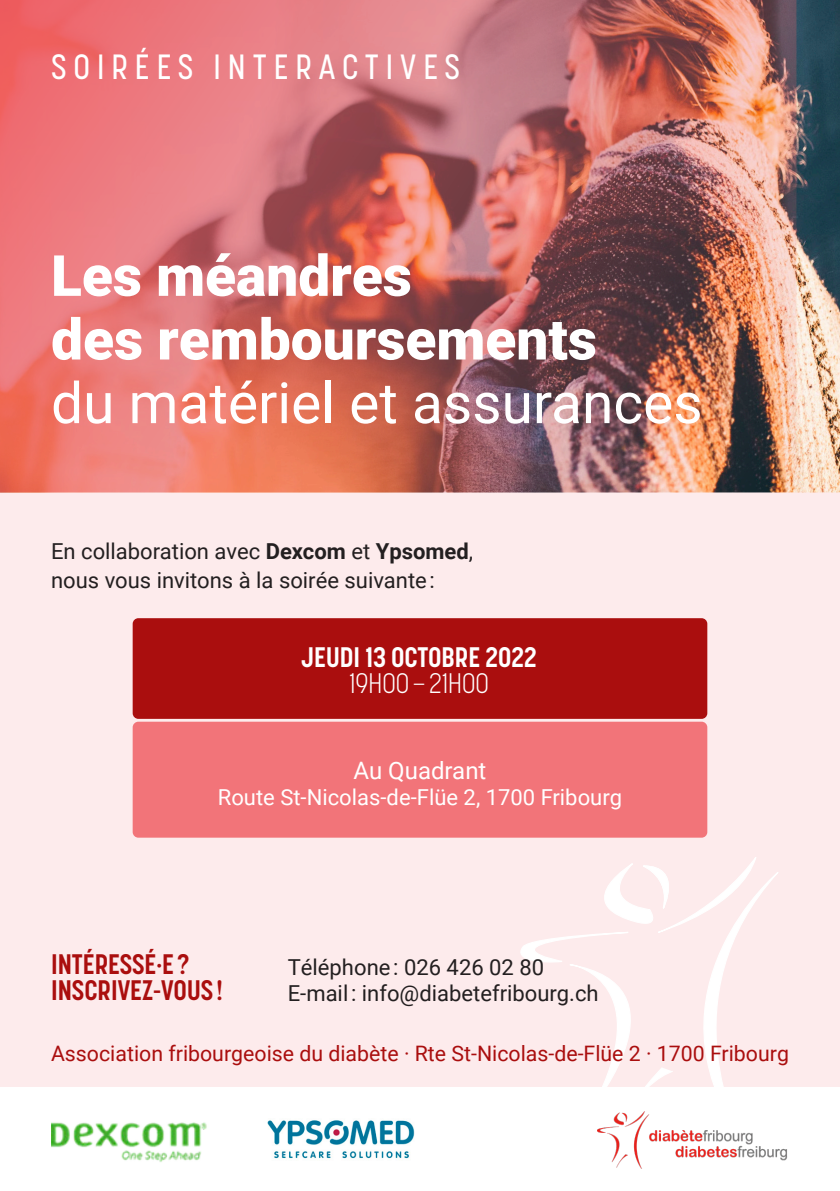
<style>
.page{position:relative;width:840px;height:1191px;background:#fff}
.page>*{position:absolute;margin:0;border:0;box-sizing:border-box;transform-origin:0 0}
.t1{font:900 56.8px/63.6px "Roboto";color:#fff}
.t2{font:56.8px "Roboto";color:#fff}
.t3{font:500 34.8px "Korolev Condensed";letter-spacing:.2em;color:#fff}
.t4{font:700 28px/26px "Korolev Condensed";color:#aa0e0e}
.t5{font:700 28px "Korolev Condensed";color:#fff}
.t6{font:300 28px "Korolev Condensed";color:#fff}
.t7{font:24px "Roboto";color:#fff}
.t8{font:22px/28px "Roboto";color:#231f20}
.t9{font:22px "Roboto";color:#fff}
.t10{font:21.4px "Roboto";color:#aa0e0e}
.s1{font-weight:700}
</style>
<div class="page">
<div style="left:0;top:457px;width:839px;height:630px;background:#fdebec"></div>
<img style="left:796px;top:0;width:43px;height:492px">
<img style="left:0;top:0;width:796px;height:492px">
<svg style="left:520px;top:857px;width:258px;height:312px"></svg>
<div style="left:133px;top:618px;width:574px;height:101px;background:#aa0e0e;border-radius:6px"></div>
<img style="left:51px;top:1122px;width:156px;height:40px">
<img style="left:267px;top:1120px;width:148px;height:39px">
<img style="left:597px;top:1111px;width:191px;height:57px">
<div style="left:133px;top:721px;width:574px;height:116px;background:#f27479;border-radius:6px"></div>
<h2 class="t3" style="left:51px;top:46px;width:410px">SOIRÉES INTERACTIVES</h2>
<h1 class="t1" style="left:51px;top:242px;width:547px">Les méandres<br>des remboursements</h1>
<h1 class="t2" style="left:51px;top:363px;width:652px">du matériel et assurances</h1>
<p class="t8" style="left:51px;top:537px;width:423px">En collaboration avec <span class="s1">Dexcom</span> et <span class="s1">Ypsomed</span>, nous vous invitons à la soirée suivante :</p>
<p class="t5" style="left:301px;top:640px;width:237px">JEUDI 13 OCTOBRE 2022</p>
<p class="t6" style="left:349px;top:666px;width:141px">19H00 – 21H00</p>
<p class="t7" style="left:353px;top:754px;width:134px">Au Quadrant</p>
<p class="t9" style="left:218px;top:782px;width:405px">Route St-Nicolas-de-Flüe 2, 1700 Fribourg</p>
<p class="t4" style="left:51px;top:951px;width:173px">INTÉRESSÉ·E ?<br>INSCRIVEZ-VOUS !</p>
<p class="t8" style="left:287px;top:953px;width:312px;line-height:26px">Téléphone : 026 426 02 80<br>E-mail : info@diabetefribourg.ch</p>
<p class="t10" style="left:51px;top:1038px;width:739px">Association fribourgeoise du diabète · Rte St-Nicolas-de-Flüe 2 · 1700 Fribourg</p>
</div>
